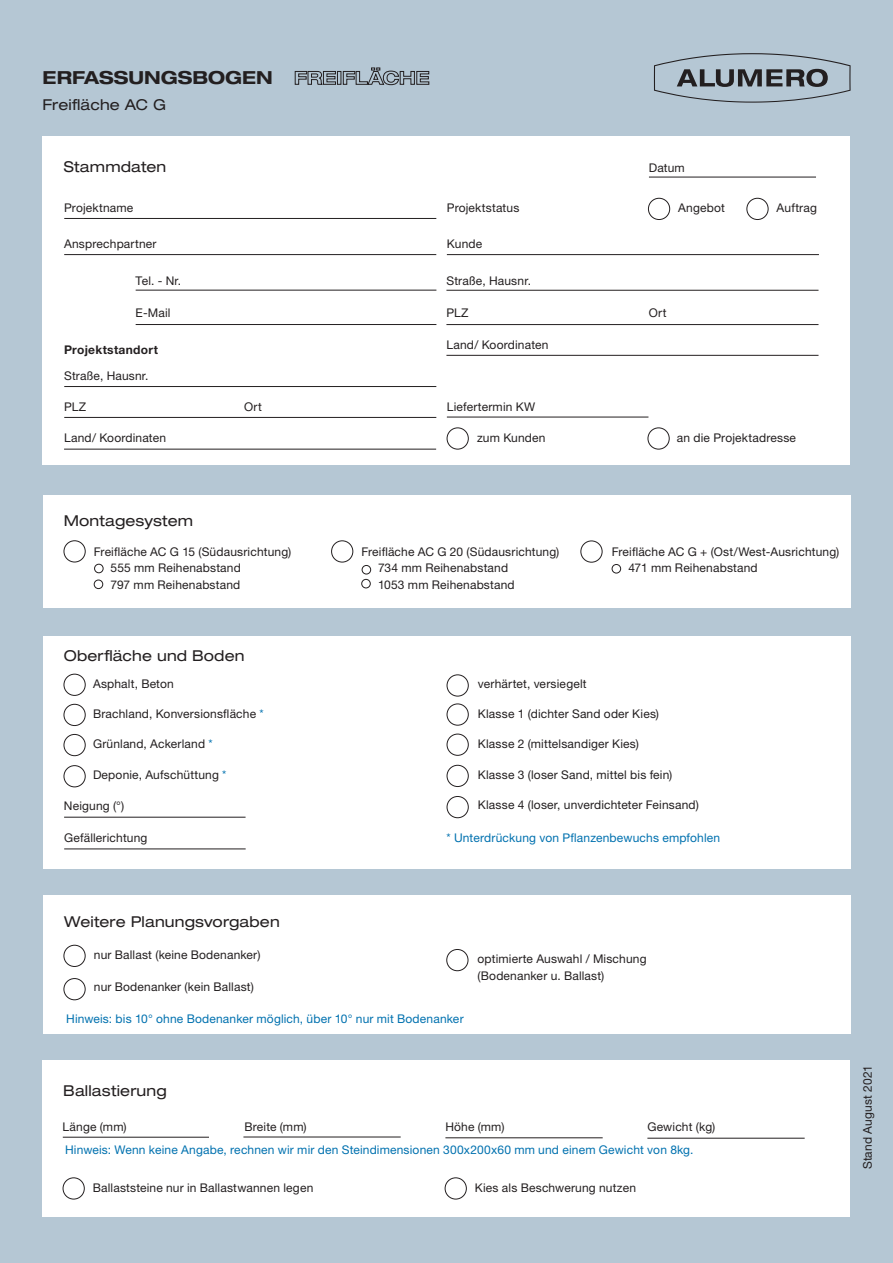
<style>
.page{position:relative;width:893px;height:1263px;background:#b5c7d4}
.page>*{position:absolute;margin:0;border:0;box-sizing:border-box;transform-origin:0 0}
.t1{font:700 expanded 18px "Helvetica Neue LT Pro";color:#231f20}
.t2{font:expanded 15px "Helvetica Neue LT Pro";letter-spacing:.01em;color:#231f20}
.t3{font:12px/16.5px "Helvetica Neue LT Pro";letter-spacing:.015em;color:#231f20}
.t4{font:12px "Helvetica Neue LT Pro";letter-spacing:.015em;color:#0071af}
.t5{font:700 12px "Helvetica Neue LT Pro";letter-spacing:.025em;color:#231f20}
.s1{color:#0071af}
</style>
<div class="page">
<div style="left:43px;top:495px;width:808px;height:113px;background:#fff"></div>
<div style="left:43px;top:895px;width:808px;height:138px;background:#fff"></div>
<div style="left:43px;top:636px;width:808px;height:233px;background:#fff"></div>
<svg style="left:654px;top:53px;width:197px;height:50px"></svg>
<hr style="left:64px;top:817px;width:182px;height:1px;background:#231f20">
<hr style="left:64px;top:849px;width:182px;height:1px;background:#231f20">
<div style="left:64px;top:541px;width:21px;height:21px;border:1px solid #231f20;border-radius:50%"></div>
<div style="left:64px;top:945px;width:21px;height:22px;border:1px solid #231f20;border-radius:50%"></div>
<div style="left:64px;top:674px;width:21px;height:22px;border:1px solid #231f20;border-radius:50%"></div>
<div style="left:64px;top:734px;width:21px;height:22px;border:1px solid #231f20;border-radius:50%"></div>
<div style="left:331px;top:541px;width:22px;height:21px;border:1px solid #231f20;border-radius:50%"></div>
<div style="left:64px;top:978px;width:21px;height:22px;border:1px solid #231f20;border-radius:50%"></div>
<div style="left:64px;top:704px;width:21px;height:22px;border:1px solid #231f20;border-radius:50%"></div>
<div style="left:581px;top:541px;width:21px;height:21px;border:1px solid #231f20;border-radius:50%"></div>
<div style="left:447px;top:949px;width:21px;height:22px;border:1px solid #231f20;border-radius:50%"></div>
<div style="left:447px;top:675px;width:21px;height:21px;border:1px solid #231f20;border-radius:50%"></div>
<div style="left:447px;top:734px;width:21px;height:21px;border:1px solid #231f20;border-radius:50%"></div>
<div style="left:447px;top:765px;width:21px;height:22px;border:1px solid #231f20;border-radius:50%"></div>
<div style="left:447px;top:796px;width:21px;height:22px;border:1px solid #231f20;border-radius:50%"></div>
<div style="left:64px;top:765px;width:21px;height:22px;border:1px solid #231f20;border-radius:50%"></div>
<div style="left:94px;top:564px;width:9px;height:9px;border:1px solid #231f20;border-radius:50%"></div>
<div style="left:362px;top:565px;width:9px;height:9px;border:1px solid #231f20;border-radius:50%"></div>
<div style="left:612px;top:564px;width:9px;height:9px;border:1px solid #231f20;border-radius:50%"></div>
<div style="left:94px;top:580px;width:9px;height:9px;border:1px solid #231f20;border-radius:50%"></div>
<div style="left:361px;top:579px;width:9px;height:9px;border:1px solid #231f20;border-radius:50%"></div>
<div style="left:447px;top:704px;width:21px;height:21px;border:1px solid #231f20;border-radius:50%"></div>
<div style="left:42px;top:1060px;width:808px;height:157px;background:#fff"></div>
<div style="left:63px;top:1177px;width:21px;height:22px;border:1px solid #231f20;border-radius:50%"></div>
<div style="left:445px;top:1177px;width:22px;height:22px;border:1px solid #231f20;border-radius:50%"></div>
<hr style="left:63px;top:1137px;width:146px;height:1px;background:#231f20">
<hr style="left:243px;top:1137px;width:158px;height:1px;background:#231f20">
<hr style="left:445px;top:1137px;width:158px;height:1px;background:#231f20">
<hr style="left:647px;top:1138px;width:158px;height:1px;background:#231f20">
<div style="left:43px;top:136px;width:807px;height:329px;background:#fff"></div>
<hr style="left:64px;top:218px;width:372px;height:1px;background:#231f20">
<hr style="left:136px;top:290px;width:300px;height:1px;background:#231f20">
<hr style="left:447px;top:254px;width:372px;height:1px;background:#231f20">
<hr style="left:446px;top:290px;width:372px;height:1px;background:#231f20">
<hr style="left:446px;top:324px;width:372px;height:1px;background:#231f20">
<hr style="left:446px;top:355px;width:372px;height:1px;background:#231f20">
<hr style="left:64px;top:254px;width:372px;height:1px;background:#231f20">
<hr style="left:136px;top:324px;width:300px;height:1px;background:#231f20">
<hr style="left:64px;top:386px;width:372px;height:1px;background:#231f20">
<hr style="left:64px;top:417px;width:372px;height:1px;background:#231f20">
<hr style="left:64px;top:449px;width:372px;height:1px;background:#231f20">
<div style="left:648px;top:198px;width:22px;height:22px;border:1px solid #231f20;border-radius:50%"></div>
<div style="left:447px;top:428px;width:21px;height:21px;border:1px solid #231f20;border-radius:50%"></div>
<div style="left:648px;top:428px;width:21px;height:21px;border:1px solid #231f20;border-radius:50%"></div>
<div style="left:747px;top:198px;width:21px;height:22px;border:1px solid #231f20;border-radius:50%"></div>
<hr style="left:649px;top:177px;width:167px;height:1px;background:#231f20">
<hr style="left:447px;top:417px;width:201px;height:1px;background:#231f20">
<h1 class="t1" style="left:43px;top:67px;width:388px">ERFASSUNGSBOGEN FREIFLÄCHE</h1>
<p class="t2" style="left:43px;top:96px;width:125px">Freifläche AC G</p>
<p class="t2" style="left:64px;top:158px;width:104px">Stammdaten</p>
<p class="t3" style="left:649px;top:159px;width:38px">Datum</p>
<p class="t3" style="left:64px;top:199px;width:71px">Projektname</p>
<p class="t3" style="left:447px;top:199px;width:74px">Projektstatus</p>
<p class="t3" style="left:678px;top:199px;width:48px">Angebot</p>
<p class="t3" style="left:777px;top:199px;width:42px">Auftrag</p>
<p class="t3" style="left:64px;top:236px;width:94px">Ansprechpartner</p>
<p class="t3" style="left:136px;top:272px;width:47px">Tel. - Nr.</p>
<p class="t3" style="left:447px;top:236px;width:37px">Kunde</p>
<p class="t3" style="left:446px;top:272px;width:86px">Straße, Hausnr.</p>
<p class="t3" style="left:136px;top:304px;width:36px">E-Mail</p>
<p class="t3" style="left:446px;top:304px;width:24px">PLZ</p>
<p class="t3" style="left:649px;top:304px;width:19px">Ort</p>
<p class="t5" style="left:64px;top:342px;width:95px">Projektstandort</p>
<p class="t3" style="left:446px;top:336px;width:103px">Land/ Koordinaten</p>
<p class="t3" style="left:64px;top:367px;width:86px">Straße, Hausnr.</p>
<p class="t3" style="left:64px;top:398px;width:24px">PLZ</p>
<p class="t3" style="left:244px;top:398px;width:19px">Ort</p>
<p class="t3" style="left:447px;top:398px;width:90px">Liefertermin KW</p>
<p class="t3" style="left:64px;top:430px;width:103px">Land/ Koordinaten</p>
<p class="t3" style="left:477px;top:430px;width:70px">zum Kunden</p>
<p class="t3" style="left:677px;top:430px;width:121px">an die Projektadresse</p>
<p class="t2" style="left:64px;top:512px;width:131px">Montagesystem</p>
<p class="t3" style="left:111px;top:543px;width:182px;text-indent:-17px">Freifläche AC G 15 (Südausrichtung)<br>555 mm Reihenabstand<br>797 mm Reihenabstand</p>
<p class="t2" style="left:64px;top:647px;width:182px">Oberfläche und Boden</p>
<p class="t3" style="left:93px;top:675px;width:82px">Asphalt, Beton</p>
<p class="t3" style="left:93px;top:705px;width:172px">Brachland, Konversionsfläche <span class="s1">*</span></p>
<p class="t3" style="left:93px;top:736px;width:121px">Grünland, Ackerland <span class="s1">*</span></p>
<p class="t3" style="left:93px;top:767px;width:135px">Deponie, Aufschüttung <span class="s1">*</span></p>
<p class="t3" style="left:64px;top:798px;width:62px">Neigung (°)</p>
<p class="t3" style="left:64px;top:829px;width:85px">Gefällerichtung</p>
<p class="t3" style="left:378px;top:543px;width:183px;text-indent:-17px">Freifläche AC G 20 (Südausrichtung)<br>734 mm Reihenabstand<br>1053 mm Reihenabstand</p>
<p class="t3" style="left:628px;top:543px;width:212px;text-indent:-17px">Freifläche AC G + (Ost/West-Ausrichtung)<br>471 mm Reihenabstand</p>
<p class="t3" style="left:478px;top:675px;width:110px">verhärtet, versiegelt</p>
<p class="t3" style="left:478px;top:705px;width:183px">Klasse 1 (dichter Sand oder Kies)</p>
<p class="t3" style="left:478px;top:735px;width:163px">Klasse 2 (mittelsandiger Kies)</p>
<p class="t3" style="left:478px;top:766px;width:196px">Klasse 3 (loser Sand, mittel bis fein)</p>
<p class="t3" style="left:478px;top:797px;width:223px">Klasse 4 (loser, unverdichteter Feinsand)</p>
<p class="t4" style="left:446px;top:831px;width:275px">* Unterdrückung von Pflanzenbewuchs empfohlen</p>
<p class="t2" style="left:64px;top:913px;width:217px">Weitere Planungsvorgaben</p>
<p class="t3" style="left:94px;top:946px;width:168px">nur Ballast (keine Bodenanker)</p>
<p class="t3" style="left:94px;top:979px;width:161px">nur Bodenanker (kein Ballast)</p>
<p class="t4" style="left:66px;top:1012px;width:399px">Hinweis: bis 10° ohne Bodenanker möglich, über 10° nur mit Bodenanker</p>
<p class="t3" style="left:478px;top:951px;width:170px">optimierte Auswahl / Mischung (Bodenanker u. Ballast)</p>
<p class="t2" style="left:63px;top:1082px;width:105px">Ballastierung</p>
<p class="t3" style="left:63px;top:1118px;width:66px">Länge (mm)</p>
<p class="t3" style="left:244px;top:1118px;width:64px">Breite (mm)</p>
<p class="t3" style="left:445px;top:1118px;width:61px">Höhe (mm)</p>
<p class="t3" style="left:647px;top:1118px;width:69px">Gewicht (kg)</p>
<p class="t4" style="left:65px;top:1143px;width:630px">Hinweis: Wenn keine Angabe, rechnen wir mir den Steindimensionen 300x200x60 mm und einem Gewicht von 8kg.</p>
<p class="t3" style="left:93px;top:1179px;width:222px">Ballaststeine nur in Ballastwannen legen</p>
<p class="t3" style="left:475px;top:1179px;width:163px">Kies als Beschwerung nutzen</p>
<p class="t3" style="left:859px;top:1169px;width:106px;rotate:-90deg">Stand August 2021</p>
</div>
